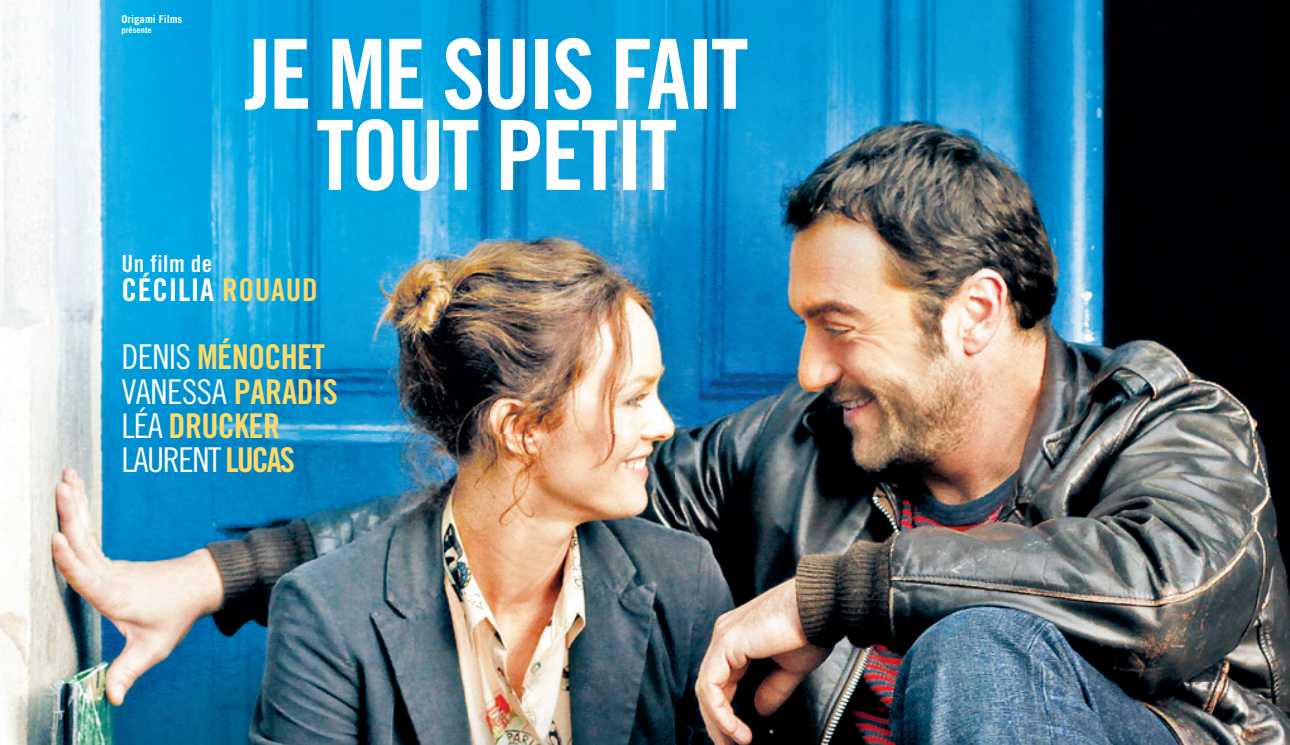
<style>
.page{position:relative;width:1290px;height:745px;background:#fff}
.page>*{position:absolute;margin:0;border:0;box-sizing:border-box;transform-origin:0 0}
.t1{font:96.77px/81px "Trade Gothic Bold Cond Twenty";letter-spacing:-.03em;color:#fff;text-align:center}
.t2{font:34.12px "Trade Gothic Bold Cond Twenty";letter-spacing:-.02em;color:#fed967}
.t3{font:34.12px "Trade Gothic Cond Eighteen";letter-spacing:-.01em;color:#fff}
.t4{font:34.12px "Trade Gothic Cond Eighteen";letter-spacing:-.035em;color:#fff}
.t5{font:31.32px "Trade Gothic Bold Cond Twenty";letter-spacing:.02em;color:#fff}
.t6{font:23.62px "Trade Gothic Bold Cond Twenty";letter-spacing:.02em;color:#fff}
.t7{font:700 10.85px "Trade Gothic";color:#fff}
.t8{font:700 8.4px "Trade Gothic";color:#fff}
.s1{color:#fed967}
.s2{font-family:"Trade Gothic Cond Eighteen";color:#fff}
.s3{font-family:"Trade Gothic Bold Cond Twenty";color:#fed967}
</style>
<div class="page">
<img style="left:0;top:0;width:1290px;height:744px">
<p class="t7" style="left:122px;top:12px;width:62px">Origami Films</p>
<p class="t8" style="left:122px;top:25px;width:32px">présente</p>
<h1 class="t1" style="left:245px;top:33px;width:505px">JE ME SUIS FAIT<br>TOUT PETIT</h1>
<p class="t6" style="left:122px;top:249px;width:92px">Un film de</p>
<p class="t5" style="left:122px;top:271px;width:198px">CÉCILIA <span class="s1">ROUAUD</span></p>
<p class="t2" style="left:122px;top:336px;width:205px"><span class="s2">DENIS</span> MÉNOCHET</p>
<p class="t3" style="left:122px;top:371px;width:218px">VANESSA <span class="s3">PARADIS</span></p>
<p class="t2" style="left:122px;top:404px;width:160px"><span class="s2">LÉA</span> DRUCKER</p>
<p class="t4" style="left:122px;top:439px;width:175px">LAURENT <span class="s3">LUCAS</span></p>
</div>
